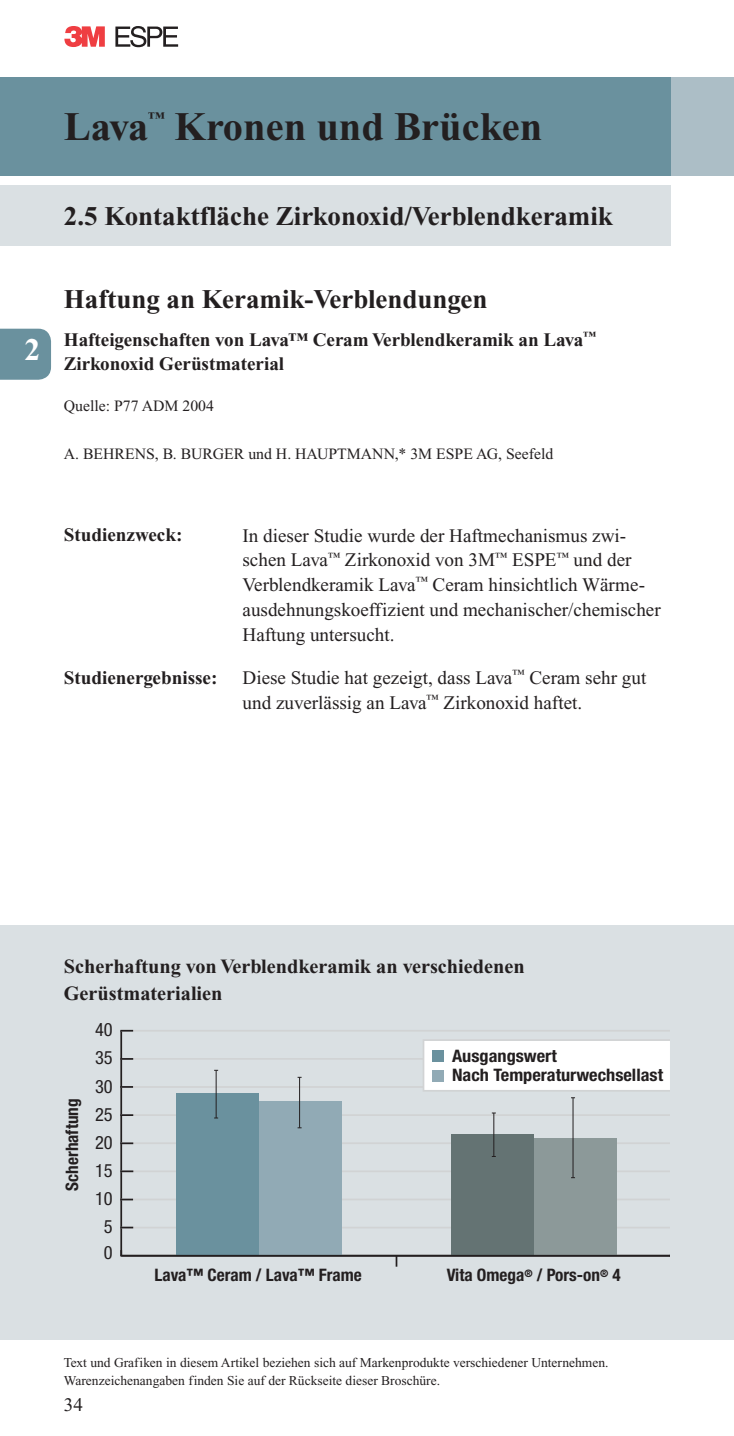
<style>
.page{position:relative;width:734px;height:1436px;background:#fff}
.page>*{position:absolute;margin:0;border:0;box-sizing:border-box;transform-origin:0 0}
.t1{font:700 40.5px "Times New Roman";color:#231f20}
.t2{font:700 31.5px "Times New Roman";color:#fff}
.t3{font:700 27px "Times New Roman";color:#231f20}
.t4{font:700 20.25px/27px "Times New Roman";color:#231f20}
.t5{font:19.12px/24.8px "Times New Roman";color:#231f20}
.t6{font:700 19.12px/24.8px "Times New Roman";color:#231f20}
.t7{font:condensed 18.45px "Helvetica Neue";color:#231f20}
.t8{font:700 condensed 17.32px "Helvetica Neue";color:#231f20}
.t9{font:700 condensed 17.32px/19.3px "Helvetica Neue";color:#231f20;scale:1.06 1}
.t10{font:700 15.97px "Times New Roman";color:#231f20}
.t11{font:15.75px "Times New Roman";color:#231f20}
.t12{font:13.5px/18px "Times New Roman";color:#231f20}
</style>
<div class="page">
<svg style="left:64px;top:26px;width:41px;height:21px"></svg>
<svg style="left:115px;top:26px;width:63px;height:21px"></svg>
<div style="left:670px;top:77px;width:63px;height:98px;background:#acbec6"></div>
<div style="left:0;top:77px;width:670px;height:98px;background:#6a919e"></div>
<div style="left:0;top:185px;width:670px;height:61px;background:#dae0e3"></div>
<div style="left:0;top:925px;width:733px;height:414px;background:#dae0e3"></div>
<svg style="left:395px;top:1256px;width:2px;height:10px"></svg>
<hr style="left:120px;top:1030px;width:2px;height:225px;background:#231f20">
<hr style="left:121px;top:1226px;width:548px;height:2px;background:#d1d3d4">
<hr style="left:121px;top:1198px;width:548px;height:2px;background:#d1d3d4">
<hr style="left:121px;top:1170px;width:548px;height:1px;background:#d1d3d4">
<hr style="left:121px;top:1142px;width:548px;height:1px;background:#d1d3d4">
<hr style="left:121px;top:1114px;width:548px;height:1px;background:#d1d3d4">
<hr style="left:121px;top:1085px;width:548px;height:2px;background:#d1d3d4">
<hr style="left:121px;top:1057px;width:548px;height:2px;background:#d1d3d4">
<hr style="left:121px;top:1029px;width:548px;height:2px;background:#d1d3d4">
<div style="left:259px;top:1100px;width:82px;height:155px;background:#91aab5"></div>
<div style="left:534px;top:1137px;width:82px;height:118px;background:#8c9999"></div>
<div style="left:176px;top:1092px;width:83px;height:163px;background:#6a919e"></div>
<div style="left:451px;top:1133px;width:83px;height:122px;background:#647373"></div>
<svg style="left:120px;top:1029px;width:13px;height:2px"></svg>
<svg style="left:120px;top:1057px;width:13px;height:2px"></svg>
<svg style="left:120px;top:1114px;width:13px;height:1px"></svg>
<svg style="left:120px;top:1170px;width:13px;height:1px"></svg>
<svg style="left:120px;top:1226px;width:13px;height:2px"></svg>
<hr style="left:120px;top:1254px;width:549px;height:2px;background:#231f20">
<svg style="left:422px;top:1039px;width:247px;height:52px;background:#fbfbfb"></svg>
<div style="left:432px;top:1049px;width:12px;height:12px;background:#6a919e"></div>
<div style="left:432px;top:1069px;width:12px;height:12px;background:#91aab5"></div>
<svg style="left:120px;top:1085px;width:13px;height:2px"></svg>
<svg style="left:120px;top:1198px;width:13px;height:2px"></svg>
<svg style="left:120px;top:1142px;width:13px;height:1px"></svg>
<hr style="left:216px;top:1070px;width:1px;height:47px;background:#231f20">
<hr style="left:299px;top:1077px;width:1px;height:50px;background:#231f20">
<hr style="left:493px;top:1112px;width:1px;height:44px;background:#231f20">
<hr style="left:572px;top:1097px;width:1px;height:80px;background:#231f20">
<div style="left:0;top:328px;width:51px;height:51px;background:#6a919e"></div>
<h1 class="t1" style="left:64px;top:112px;width:86px">Lava</h1>
<p class="t10" style="left:148px;top:112px;width:18px">™</p>
<h1 class="t1" style="left:175px;top:112px;width:369px">Kronen und Brücken</h1>
<h3 class="t3" style="left:64px;top:207px;width:550px">2.5 Kontaktfläche Zirkonoxid/Verblendkeramik</h3>
<h2 class="t2" style="left:24px;top:338px;width:17px">2</h2>
<h3 class="t3" style="left:64px;top:290px;width:425px">Haftung an Keramik-Verblendungen</h3>
<p class="t6" style="left:64px;top:329px;width:533px">Hafteigenschaften von Lava™ Ceram Verblendkeramik an Lava<sup>™<br></sup>Zirkonoxid Gerüstmaterial</p>
<p class="t11" style="left:64px;top:400px;width:152px">Quelle: P77 ADM 2004</p>
<p class="t11" style="left:64px;top:448px;width:491px">A. BEHRENS, B. BURGER und H. HAUPTMANN,* 3M ESPE AG, Seefeld</p>
<p class="t6" style="left:64px;top:524px;width:120px">Studienzweck:</p>
<p class="t5" style="left:242px;top:524px;width:419px">In dieser Studie wurde der Haftmechanismus zwi&shy;schen Lava<sup>™</sup> Zirkonoxid von 3M<sup>™</sup> ESPE<sup>™</sup> und der Verblendkeramik Lava<sup>™</sup> Ceram hinsichtlich Wärme&shy;ausdehnungskoeffizient und mechanischer/chemischer Haftung untersucht.</p>
<p class="t6" style="left:64px;top:666px;width:155px">Studienergebnisse:</p>
<p class="t5" style="left:242px;top:666px;width:405px">Diese Studie hat gezeigt, dass Lava<sup>™</sup> Ceram sehr gut und zuverlässig an Lava<sup>™</sup> Zirkonoxid haftet.</p>
<p class="t4" style="left:64px;top:954px;width:462px">Scherhaftung von Verblendkeramik an verschiedenen<br>Gerüstmaterialien</p>
<p class="t8" style="left:66px;top:1190px;width:94px;rotate:-90deg">Scherhaftung</p>
<p class="t7" style="left:95px;top:1022px;width:19px">40</p>
<p class="t7" style="left:95px;top:1051px;width:19px">35</p>
<p class="t7" style="left:95px;top:1079px;width:19px">30</p>
<p class="t7" style="left:95px;top:1107px;width:19px">25</p>
<p class="t7" style="left:95px;top:1135px;width:19px">20</p>
<p class="t7" style="left:95px;top:1163px;width:19px">15</p>
<p class="t7" style="left:95px;top:1191px;width:19px">10</p>
<p class="t7" style="left:104px;top:1219px;width:10px">5</p>
<p class="t7" style="left:104px;top:1245px;width:10px">0</p>
<p class="t9" style="left:452px;top:1047px;width:200px">Ausgangswert<br>Nach Temperaturwechsellast</p>
<p class="t8" style="left:154px;top:1268px;width:209px">Lava™ Ceram / Lava™ Frame</p>
<p class="t8" style="left:446px;top:1268px;width:175px">Vita Omega<sup>®</sup> / Pors-on<sup>®</sup> 4</p>
<p class="t12" style="left:64px;top:1354px;width:546px">Text und Grafiken in diesem Artikel beziehen sich auf Markenprodukte verschiedener Unternehmen.<br>Warenzeichenangaben finden Sie auf der Rückseite dieser Broschüre.</p>
<p class="t5" style="left:64px;top:1393px;width:21px">34</p>
</div>
